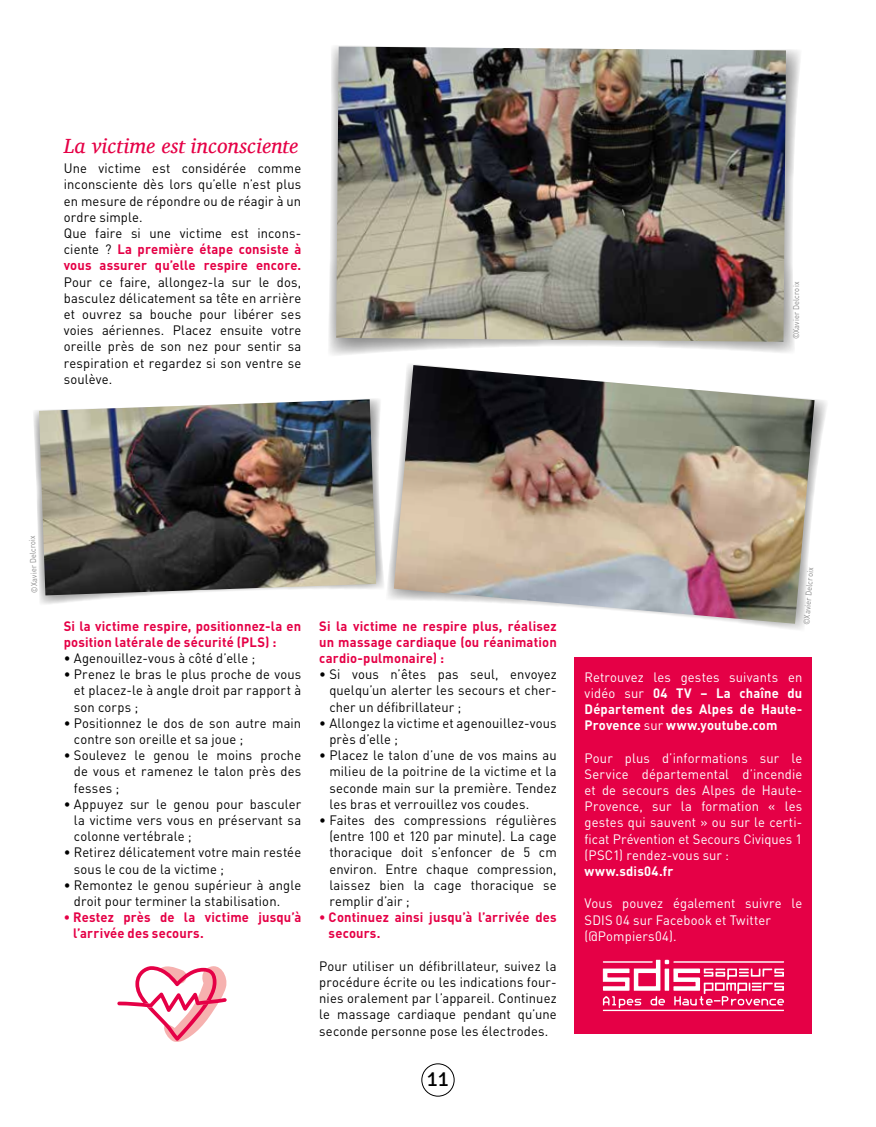
<style>
.page{position:relative;width:876px;height:1127px;background:#fff}
.page>*{position:absolute;margin:0;border:0;box-sizing:border-box;transform-origin:0 0}
.t1{font:italic 21px "Charis SIL";letter-spacing:.005em;color:#e50046}
.t2{font:21px "Signika";color:#000}
.t3{font:13.5px/16.2px "DINOT";letter-spacing:.01em;color:#000;text-align:justify;scale:.96 1}
.t4{font:13.5px/16.2px "DINOT";letter-spacing:.01em;color:#fff;text-align:justify;scale:.96 1}
.t5{font:700 13.5px/16.2px "DINOT";letter-spacing:.015em;color:#e50046;scale:.96 1}
.t6{font:700 13.5px/16.2px "DINOT";letter-spacing:.015em;color:#fff;text-align:justify;scale:.96 1}
.t7{font:8.25px "DIN";letter-spacing:.02em;color:#878787;scale:.9 1}
.s1{font-weight:700;color:#e50046}
.s2{font-weight:400}
</style>
<div class="page">
<div style="left:421px;top:1063px;width:33px;height:33px;border:1px solid #000;border-radius:50%"></div>
<div style="left:575px;top:657px;width:237px;height:376px;background:#e50046"></div>
<svg style="left:603px;top:960px;width:181px;height:51px"></svg>
<svg style="left:33px;top:399px;width:351px;height:205px"></svg>
<img style="left:39px;top:399px;width:337px;height:196px">
<svg style="left:387px;top:364px;width:440px;height:266px"></svg>
<img style="left:394px;top:365px;width:420px;height:259px">
<svg style="left:329px;top:46px;width:471px;height:309px"></svg>
<img style="left:336px;top:47px;width:450px;height:295px">
<svg style="left:117px;top:966px;width:110px;height:76px"></svg>
<h1 class="t1" style="left:64px;top:133px;width:236px">La victime est inconsciente</h1>
<p class="t3" style="left:64px;top:160px;width:249px;text-align:left">Une victime est considérée comme inconsciente dès lors qu’elle n’est plus en mesure de répondre ou de réagir à un ordre simple.<br>Que faire si une victime est incons&shy;ciente ? <span class="s1">La première étape consiste à vous assurer qu’elle respire encore.</span></p>
<p class="t3" style="left:64px;top:273px;width:249px">Pour ce faire, allongez-la sur le dos, basculez délicatement sa tête en arrière et ouvrez sa bouche pour libérer ses voies aériennes. Placez ensuite votre oreille près de son nez pour sentir sa respiration et regardez si son ventre se soulève.</p>
<p class="t7" style="left:791px;top:339px;width:65px;rotate:-90deg">©Xavier Delcroix</p>
<p class="t7" style="left:29px;top:593px;width:65px;rotate:-92deg">©Xavier Delcroix</p>
<p class="t5" style="left:64px;top:617px;width:249px">Si la victime respire, positionnez-la en position latérale de sécurité (PLS) :</p>
<p class="t3" style="left:64px;top:649px;width:201px">• Agenouillez-vous à côté d’elle ;</p>
<p class="t3" style="left:74px;top:666px;width:238px;text-indent:-10px">• Prenez le bras le plus proche de vous et placez-le à angle droit par rapport à son corps ;</p>
<p class="t3" style="left:74px;top:714px;width:238px;text-indent:-10px">• Positionnez le dos de son autre main contre son oreille et sa joue ;</p>
<p class="t3" style="left:74px;top:747px;width:238px;text-indent:-10px">• Soulevez le genou le moins proche de vous et ramenez le talon près des fesses ;</p>
<p class="t3" style="left:74px;top:795px;width:238px;text-indent:-10px">• Appuyez sur le genou pour basculer la victime vers vous en préservant sa colonne vertébrale ;</p>
<p class="t3" style="left:74px;top:844px;width:238px;text-indent:-10px">• Retirez délicatement votre main restée sous le cou de la victime ;</p>
<p class="t3" style="left:74px;top:876px;width:238px;text-indent:-10px">• Remontez le genou supérieur à angle droit pour terminer la stabilisation.</p>
<p class="t5" style="left:73px;top:909px;width:239px;text-indent:-9px">• Restez près de la victime jusqu’à l’arrivée des secours.</p>
<p class="t5" style="left:319px;top:617px;width:249px;text-align:justify">Si la victime ne respire plus, réalisez un massage cardiaque (ou réanimation cardio-pulmonaire) :</p>
<p class="t3" style="left:329px;top:666px;width:238px;text-indent:-10px">• Si vous n’êtes pas seul, envoyez quelqu’un alerter les secours et cher&shy;cher un défibrillateur ;</p>
<p class="t3" style="left:329px;top:714px;width:238px;text-indent:-10px">• Allongez la victime et agenouillez-vous près d’elle ;</p>
<p class="t3" style="left:329px;top:747px;width:238px;text-indent:-10px">• Placez le talon d’une de vos mains au milieu de la poitrine de la victime et la seconde main sur la première. Tendez les bras et verrouillez vos coudes.</p>
<p class="t3" style="left:329px;top:811px;width:238px;text-indent:-10px">• Faites des compressions régulières (entre 100 et 120 par minute). La cage thoracique doit s’enfoncer de 5 cm environ. Entre chaque compression, laissez bien la cage thoracique se remplir d’air ;</p>
<p class="t5" style="left:329px;top:909px;width:239px;text-indent:-9px">• Continuez ainsi jusqu’à l’arrivée des secours.</p>
<p class="t3" style="left:319px;top:957px;width:249px">Pour utiliser un défibrillateur, suivez la procédure écrite ou les indications four&shy;nies oralement par l’appareil. Continuez le massage cardiaque pendant qu’une seconde personne pose les électrodes.</p>
<h1 class="t2" style="left:427px;top:1067px;width:24px">11</h1>
<p class="t7" style="left:801px;top:625px;width:65px;rotate:-86deg">©Xavier Delcroix</p>
<p class="t6" style="left:585px;top:668px;width:228px"><span class="s2">Retrouvez les gestes suivants en vidéo sur</span> 04 TV – La chaîne du Département des Alpes de Haute-Provence <span class="s2">sur</span> www.youtube.com</p>
<p class="t4" style="left:585px;top:749px;width:228px">Pour plus d’informations sur le Service départemental d’incendie et de secours des Alpes de Haute-Provence, sur la formation « les gestes qui sauvent » ou sur le certi&shy;ficat Prévention et Secours Civiques 1 (PSC1) rendez-vous sur :</p>
<p class="t6" style="left:585px;top:862px;width:94px">www.sdis04.fr</p>
<p class="t4" style="left:585px;top:895px;width:228px;text-align:left">Vous pouvez également suivre le<br>SDIS 04 sur Facebook et Twitter (@Pompiers04).</p>
</div>
